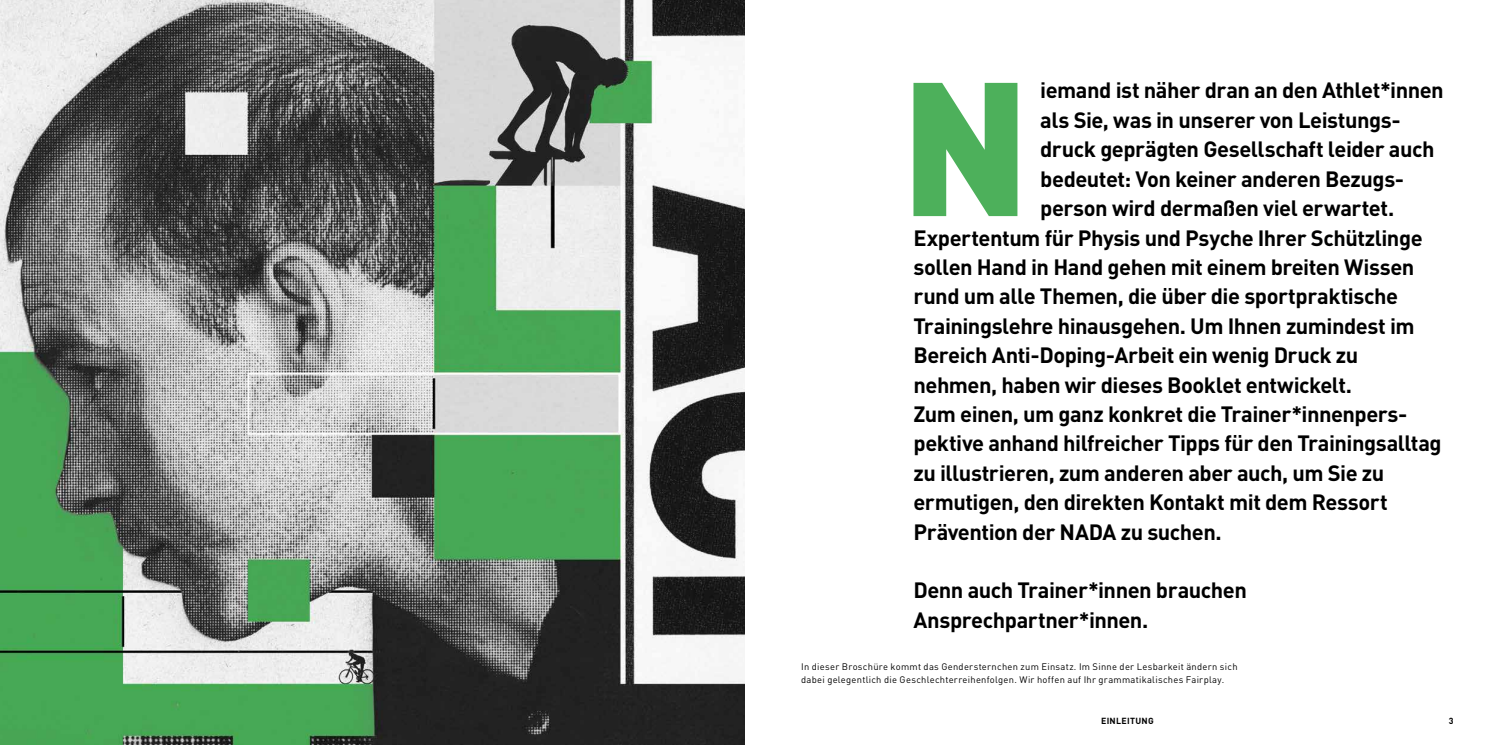
<style>
.page{position:relative;width:1489px;height:745px;background:#fff}
.page>*{position:absolute;margin:0;border:0;box-sizing:border-box;transform-origin:0 0}
.t1{font:900 186.88px "DIN Pro";color:#4db05b}
.t2{font:700 21.88px/29.4px "DIN";letter-spacing:-.025em;color:#000}
.t3{font:9.38px/13.1px "DIN Pro";letter-spacing:.03em;color:#000}
.t4{font:700 8.75px "DIN Pro";letter-spacing:.035em;color:#000}
</style>
<div class="page">
<img style="left:0;top:0;width:744px;height:744px">
<h1 class="t1" style="left:900px;top:21px;width:132px">N</h1>
<p class="t2" style="left:1040px;top:75px;width:405px">iemand ist näher dran an den Athlet*innen</p>
<p class="t2" style="left:1040px;top:104px;width:362px">als Sie, was in unserer von Leistungs-</p>
<p class="t2" style="left:1040px;top:134px;width:396px">druck geprägten Gesellschaft leider auch</p>
<p class="t2" style="left:1040px;top:163px;width:365px">bedeutet: Von keiner anderen Bezugs-</p>
<p class="t2" style="left:1040px;top:192px;width:355px">person wird dermaßen viel erwartet.</p>
<p class="t2" style="left:913px;top:222px;width:510px">Expertentum für Physis und Psyche Ihrer Schützlinge</p>
<p class="t2" style="left:913px;top:251px;width:502px">sollen Hand in Hand gehen mit einem breiten Wissen</p>
<p class="t2" style="left:913px;top:280px;width:486px">rund um alle Themen, die über die sportpraktische</p>
<p class="t2" style="left:913px;top:310px;width:503px">Trainingslehre hinausgehen. Um Ihnen zumindest im</p>
<p class="t2" style="left:913px;top:339px;width:446px">Bereich Anti-Doping-Arbeit ein wenig Druck zu</p>
<p class="t2" style="left:913px;top:369px;width:440px">nehmen, haben wir dieses Booklet entwickelt.</p>
<p class="t2" style="left:913px;top:398px;width:493px">Zum einen, um ganz konkret die Trainer*innenpers-</p>
<p class="t2" style="left:913px;top:427px;width:530px">pektive anhand hilfreicher Tipps für den Trainingsalltag</p>
<p class="t2" style="left:913px;top:457px;width:472px">zu illustrieren, zum anderen aber auch, um Sie zu</p>
<p class="t2" style="left:913px;top:486px;width:476px">ermutigen, den direkten Kontakt mit dem Ressort</p>
<p class="t2" style="left:913px;top:515px;width:310px">Prävention der NADA zu suchen.</p>
<p class="t2" style="left:913px;top:574px;width:335px">Denn auch Trainer*innen brauchen<br>Ansprechpartner*innen.</p>
<p class="t3" style="left:801px;top:659px;width:438px">In dieser Broschüre kommt das Gendersternchen zum Einsatz. Im Sinne der Lesbarkeit ändern sich dabei gelegentlich die Geschlechterreihenfolgen. Wir hoffen auf Ihr grammatikalisches Fairplay.</p>
<p class="t4" style="left:1101px;top:714px;width:54px">EINLEITUNG</p>
<p class="t4" style="left:1448px;top:714px;width:6px">3</p>
</div>
